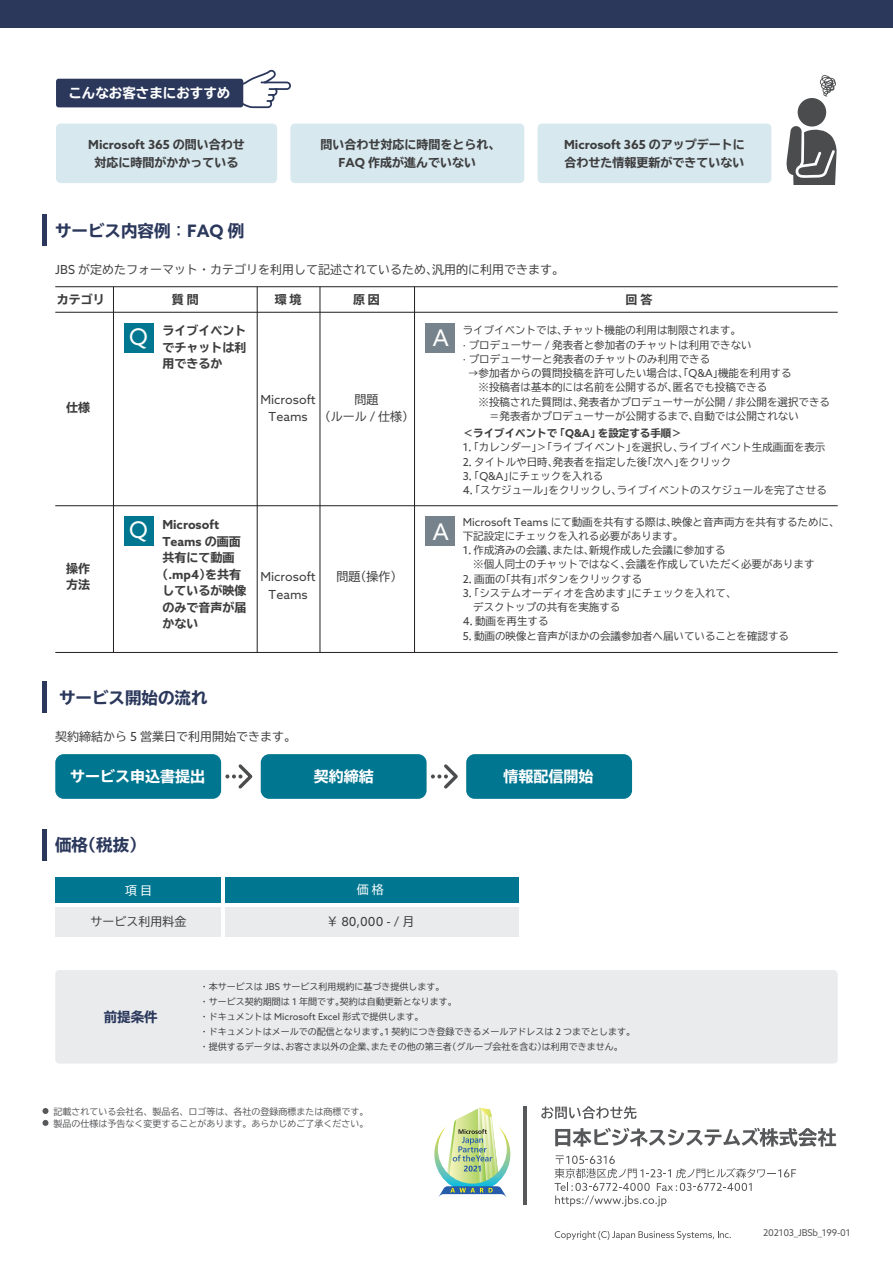
<style>
.page{position:relative;width:893px;height:1263px;background:#fff}
.page>*{position:absolute;margin:0;border:0;box-sizing:border-box;transform-origin:0 0}
.t1{font:22.95px "Azo Sans";color:#fff}
.t2{font:700 expanded 16.5px "TBUD Go Std";color:#2b385c}
.t3{font:700 expanded 15px "TBUD Go Std";color:#fff}
.t4{font:700 expanded 13.5px "TBUD Go Std";color:#fff}
.t5{font:700 expanded 13.5px "TBUD Go Std";color:#2b385c}
.t6{font:700 12.45px/16.5px "Azo Sans";color:#3e3e3f}
.t7{font:12.45px/16.5px "Azo Sans";color:#3e3e3f;text-align:center}
.t8{font:700 expanded 12px/16.5px "TBUD Go Std";color:#3e3e3f;text-align:center}
.t9{font:12px/16.5px "TBUD Go Std";color:#3e3e3f;text-align:center}
.t10{font:12px "TBUD Go Std";color:#fff}
.t11{font:10.5px/14.2px "TBUD Go Std";color:#3e3e3f}
.t12{font:9.3px "Azo Sans";letter-spacing:-.025em;color:#57585a}
.t13{font:9px/15px "TBUD Go Std";color:#3e3e3f}
.t14{font:9px/12px "TBUD Go Std";color:#57585a}
.s1{font-family:"TBUD Go Std";font-stretch:expanded;font-size:12px}
.s2{font-weight:400;font-stretch:normal}
.s3{font-family:"Azo Sans";font-stretch:normal;font-size:17.1px}
.s4{font-family:"Azo Sans";font-stretch:normal;font-size:12.45px}
.s5{font-family:"Azo Sans";font-size:12.45px}
.s6{font-family:"Azo Sans";font-size:10.95px}
.s7{font-weight:700;font-stretch:expanded}
.s8{font-family:"Azo Sans";font-weight:700;font-size:10.95px}
.s9{font-family:"TBUD Go Std";font-size:12px}
.s10{font-family:"Azo Sans";font-size:9.3px}
</style>
<div class="page">
<div style="left:0;top:0;width:893px;height:28px;background:#2b385c"></div>
<hr style="left:43px;top:681px;width:4px;height:32px;background:#2b385c">
<div style="left:55px;top:970px;width:783px;height:93px;background:#e9ebec;border-radius:4px"></div>
<hr style="left:43px;top:829px;width:4px;height:31px;background:#2b385c">
<div style="left:55px;top:877px;width:166px;height:26px;background:#017690"></div>
<div style="left:225px;top:877px;width:294px;height:26px;background:#017690"></div>
<div style="left:55px;top:907px;width:166px;height:30px;background:#e9ebec"></div>
<div style="left:225px;top:907px;width:294px;height:30px;background:#e9ebec"></div>
<svg style="left:237px;top:69px;width:54px;height:39px"></svg>
<div style="left:56px;top:79px;width:187px;height:28px;background:#2b385c;border-radius:3px"></div>
<div style="left:56px;top:124px;width:221px;height:59px;background:#d7e8ef;border-radius:5px"></div>
<div style="left:290px;top:124px;width:234px;height:59px;background:#d7e8ef;border-radius:5px"></div>
<div style="left:538px;top:124px;width:233px;height:59px;background:#d7e8ef;border-radius:5px"></div>
<hr style="left:43px;top:214px;width:4px;height:32px;background:#2b385c">
<div style="left:55px;top:754px;width:166px;height:45px;background:#017690;border-radius:9px"></div>
<div style="left:261px;top:754px;width:166px;height:45px;background:#017690;border-radius:9px"></div>
<div style="left:466px;top:754px;width:166px;height:45px;background:#017690;border-radius:9px"></div>
<svg style="left:225px;top:764px;width:28px;height:25px"></svg>
<svg style="left:431px;top:764px;width:27px;height:25px"></svg>
<svg style="left:820px;top:75px;width:16px;height:22px"></svg>
<div style="left:124px;top:323px;width:30px;height:30px;background:#017690"></div>
<div style="left:425px;top:323px;width:30px;height:30px;background:#77838c"></div>
<div style="left:425px;top:516px;width:30px;height:30px;background:#77838c"></div>
<div style="left:124px;top:516px;width:30px;height:30px;background:#017690"></div>
<hr style="left:55px;top:505px;width:783px;height:1px;background:#231f20">
<hr style="left:55px;top:286px;width:783px;height:1px;background:#231f20">
<hr style="left:55px;top:652px;width:783px;height:1px;background:#231f20">
<hr style="left:55px;top:312px;width:783px;height:1px;background:#231f20">
<hr style="left:113px;top:287px;width:1px;height:365px;background:#231f20">
<hr style="left:320px;top:287px;width:1px;height:365px;background:#231f20">
<hr style="left:257px;top:287px;width:1px;height:365px;background:#231f20">
<hr style="left:414px;top:287px;width:1px;height:365px;background:#231f20">
<div style="left:798px;top:98px;width:28px;height:29px;background:#4b4c4d;border-radius:50%"></div>
<svg style="left:786px;top:126px;width:51px;height:59px"></svg>
<img style="left:434px;top:1108px;width:76px;height:89px">
<svg style="left:555px;top:1231px;width:176px;height:9px"></svg>
<hr style="left:524px;top:1106px;width:3px;height:99px;background:#57585a">
<svg style="left:541px;top:1106px;width:95px;height:13px"></svg>
<svg style="left:555px;top:1155px;width:241px;height:51px"></svg>
<svg style="left:555px;top:1128px;width:281px;height:19px"></svg>
<svg style="left:42px;top:1108px;width:6px;height:6px"></svg>
<svg style="left:42px;top:1120px;width:6px;height:6px"></svg>
<p class="t4" style="left:68px;top:86px;width:163px">こんなお客さまにおすすめ</p>
<p class="t6" style="left:88px;top:136px;width:158px">Microsoft 365 <span class="s1">の問い合わせ</span></p>
<p class="t8" style="left:95px;top:155px;width:145px">対応に時間がかかっている</p>
<h2 class="t2" style="left:55px;top:222px;width:191px">サービス内容例<span class="s2">：</span><span class="s3">FAQ</span> 例</h2>
<p class="t8" style="left:320px;top:136px;width:182px;line-height:18px">問い合わせ対応に時間をとられ、<br><span class="s4">FAQ</span> 作成が進んでいない</p>
<p class="t6" style="left:564px;top:136px;width:182px">Microsoft 365 <span class="s1">のアップデートに</span></p>
<p class="t8" style="left:564px;top:155px;width:181px">合わせた情報更新ができていない</p>
<p class="t9" style="left:55px;top:261px;width:510px"><span class="s5">JBS</span> が定めたフォーマット・カテゴリを利用して記述されているため、汎用的に利用できます。</p>
<p class="t8" style="left:57px;top:291px;width:50px">カテゴリ</p>
<p class="t8" style="left:172px;top:291px;width:28px">質問</p>
<p class="t8" style="left:275px;top:291px;width:28px">環境</p>
<p class="t8" style="left:353px;top:291px;width:28px">原因</p>
<p class="t8" style="left:625px;top:291px;width:28px">回答</p>
<p class="t8" style="left:162px;top:323px;width:86px;text-align:justify">ライブイベントでチャットは利用できるか</p>
<h1 class="t1" style="left:129px;top:322px;width:20px">Q</h1>
<p class="t11" style="left:463px;top:323px;width:290px">ライブイベントでは、チャット機能の利用は制限されます。<br><span class="s6">·</span> プロデューサー <span class="s6">/</span> 発表者と参加者のチャットは利用できない<span class="s6">·</span> プロデューサーと発表者のチャットのみ利用できる</p>
<p class="t11" style="left:468px;top:366px;width:363px">→参加者からの質問投稿を許可したい場合は、「<span class="s6">Q&amp;A</span>」機能を利用する<br>　※投稿者は基本的には名前を公開するが、匿名でも投稿できる<br>　※投稿された質問は、発表者かプロデューサーが公開 <span class="s6">/</span> 非公開を選択できる　　＝発表者かプロデューサーが公開するまで、自動では公開されない</p>
<p class="t11" style="left:463px;top:426px;width:365px"><span class="s7">＜ライブイベントで「</span><span class="s8">Q&amp;A</span><span class="s7">」を設定する手順＞<br></span><span class="s6">1</span>．「カレンダー」＞「ライブイベント」を選択し、ライブイベント生成画面を表示<span class="s6">2</span>．タイトルや日時、発表者を指定した後「次へ」をクリック<br><span class="s6">3</span>．「<span class="s6">Q&amp;A</span>」にチェックを入れる<br><span class="s6">4</span>．「スケジュール」をクリックし、ライブイベントのスケジュールを完了させる</p>
<h1 class="t1" style="left:433px;top:323px;width:18px">A</h1>
<p class="t8" style="left:66px;top:399px;width:25px">仕様</p>
<p class="t7" style="left:260px;top:391px;width:57px">Microsoft<br>Teams</p>
<p class="t9" style="left:319px;top:391px;width:97px">問題<br>（ルール <span class="s5">/</span> 仕様）</p>
<p class="t6" style="left:162px;top:516px;width:80px">Microsoft<br>Teams <span class="s1">の画面</span></p>
<p class="t8" style="left:162px;top:550px;width:73px">共有にて動画</p>
<p class="t8" style="left:156px;top:566px;width:86px">（<span class="s4">.mp4</span>）を共有</p>
<p class="t8" style="left:162px;top:583px;width:85px">しているが映像</p>
<p class="t8" style="left:162px;top:599px;width:85px">のみで音声が届</p>
<p class="t8" style="left:162px;top:616px;width:37px">かない</p>
<h1 class="t1" style="left:129px;top:515px;width:20px">Q</h1>
<h1 class="t1" style="left:433px;top:516px;width:18px">A</h1>
<p class="t8" style="left:66px;top:561px;width:25px;text-align:left">操作方法</p>
<p class="t7" style="left:260px;top:568px;width:57px;line-height:18px">Microsoft<br>Teams</p>
<p class="t9" style="left:336px;top:568px;width:68px">問題（操作）</p>
<p class="t11" style="left:463px;top:514px;width:378px"><span class="s6">Microsoft Teams</span> にて動画を共有する際は、映像と音声両方を共有するために、下記設定にチェックを入れる必要があります。<br><span class="s6">1</span>．作成済みの会議、または、新規作成した会議に参加する<br>　※個人同士のチャットではなく、会議を作成していただく必要があります<br><span class="s6">2</span>．画面の「共有」ボタンをクリックする<br><span class="s6">3</span>．「システムオーディオを含めます」にチェックを入れて、<br>　デスクトップの共有を実施する<br><span class="s6">4</span>．動画を再生する<br><span class="s6">5</span>．動画の映像と音声がほかの会議参加者へ届いていることを確認する</p>
<h2 class="t2" style="left:59px;top:689px;width:150px">サービス開始の流れ</h2>
<p class="t9" style="left:55px;top:728px;width:242px">契約締結から <span class="s5">5</span> 営業日で利用開始できます。</p>
<h3 class="t3" style="left:70px;top:768px;width:136px">サービス申込書提出</h3>
<h3 class="t3" style="left:314px;top:768px;width:61px">契約締結</h3>
<h3 class="t3" style="left:503px;top:768px;width:91px">情報配信開始</h3>
<h2 class="t2" style="left:55px;top:836px;width:92px">価格（税抜）</h2>
<p class="t10" style="left:125px;top:880px;width:29px">項目</p>
<p class="t10" style="left:357px;top:880px;width:29px">価格</p>
<p class="t9" style="left:91px;top:913px;width:98px">サービス利用料金</p>
<p class="t7" style="left:326px;top:913px;width:90px"><span class="s9">￥</span> 80,000 - / <span class="s9">月</span></p>
<p class="t5" style="left:104px;top:1010px;width:55px">前提条件</p>
<p class="t13" style="left:200px;top:979px;width:437px">・本サービスは <span class="s10">JBS</span> サービス利用規約に基づき提供します。<br>・サービス契約期間は <span class="s10">1</span> 年間です。契約は自動更新となります。<br>・ドキュメントは <span class="s10">Microsoft Excel</span> 形式で提供します。<br>・ドキュメントはメールでの配信となります。<span class="s10">1</span> 契約につき登録できるメールアドレスは <span class="s10">2</span> つまでとします。・提供するデータは、お客さま以外の企業、またその他の第三者（グループ会社を含む）は利用できません。</p>
<p class="t14" style="left:53px;top:1105px;width:316px">記載されている会社名、製品名、ロゴ等は、各社の登録商標または商標です。製品の仕様は予告なく変更することがあります。あらかじめご了承ください。</p>
<p class="t12" style="left:763px;top:1227px;width:89px">202103_JBSb_199-01</p>
</div>
